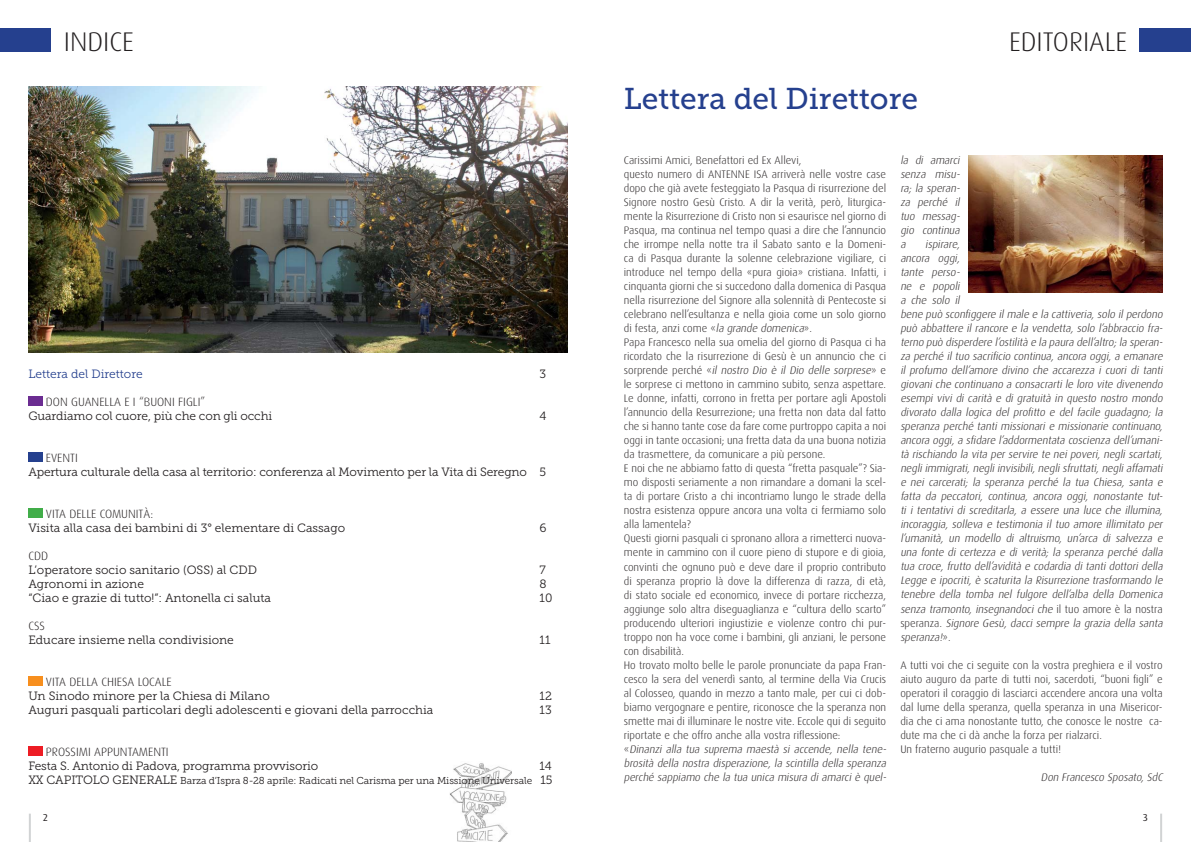
<style>
.page{position:relative;width:1191px;height:842px;background:#fff}
.page>*{position:absolute;margin:0;border:0;box-sizing:border-box;transform-origin:0 0}
.t1{font:30px "Museo Slab 500";color:#25408e}
.t2{font:300 27px "Dax";color:#231f20}
.t3{font:12px "Museo Slab 300";color:#231f20}
.t4{font:300 12px "Dax";color:#231f20}
.t5{font:12px "Museo Slab 300";color:#25408e}
.t6{font:300 11px/14px "Dax";color:#231f20}
.t7{font:italic 300 11px/14px "Dax";color:#231f20;text-align:justify}
.t8{font:10px "Museo Slab 300";letter-spacing:-.01em;color:#231f20}
.t9{font:10px "Dax";color:#231f20}
.s1{font-size:12px}
.s2{font-style:italic}
.s3{font-style:normal}
</style>
<div class="page">
<hr style="left:29px;top:814px;width:2px;height:28px;background:#d1d3d4">
<hr style="left:1160px;top:814px;width:2px;height:28px;background:#d1d3d4">
<img style="left:28px;top:86px;width:539px;height:266px">
<img style="left:449px;top:763px;width:63px;height:79px">
<div style="left:1140px;top:28px;width:51px;height:24px;background:#25408e"></div>
<div style="left:0;top:28px;width:51px;height:24px;background:#25408e"></div>
<div style="left:28px;top:396px;width:15px;height:10px;background:#6b2c91"></div>
<div style="left:28px;top:452px;width:15px;height:10px;background:#25408e"></div>
<div style="left:28px;top:508px;width:15px;height:10px;background:#41ad49"></div>
<div style="left:28px;top:676px;width:15px;height:10px;background:#f78f1e"></div>
<div style="left:28px;top:746px;width:15px;height:10px;background:#ed1c24"></div>
<img style="left:968px;top:156px;width:194px;height:137px">
<h2 class="t2" style="left:64px;top:28px;width:72px">INDICE</h2>
<h2 class="t2" style="left:1009px;top:28px;width:120px">EDITORIALE</h2>
<p class="t5" style="left:28px;top:369px;width:116px">Lettera del Direttore</p>
<p class="t3" style="left:539px;top:369px;width:8px">3</p>
<p class="t4" style="left:46px;top:396px;width:161px">DON GUANELLA E I “BUONI FIGLI”</p>
<p class="t3" style="left:28px;top:411px;width:245px">Guardiamo col cuore, più che con gli occhi</p>
<p class="t3" style="left:539px;top:411px;width:9px">4</p>
<p class="t4" style="left:46px;top:452px;width:33px">EVENTI</p>
<p class="t3" style="left:28px;top:467px;width:519px">Apertura culturale della casa al territorio: conferenza al Movimento per la Vita di Seregno 5</p>
<p class="t4" style="left:46px;top:508px;width:109px">VITA DELLE COMUNITÀ:</p>
<p class="t3" style="left:28px;top:523px;width:318px">Visita alla casa dei bambini di 3° elementare di Cassago</p>
<p class="t3" style="left:539px;top:523px;width:9px">6</p>
<p class="t4" style="left:28px;top:550px;width:21px">CDD</p>
<p class="t3" style="left:28px;top:565px;width:230px">L’operatore socio sanitario (OSS) al CDD</p>
<p class="t3" style="left:539px;top:565px;width:8px">7</p>
<p class="t3" style="left:28px;top:579px;width:117px">Agronomi in azione</p>
<p class="t3" style="left:539px;top:579px;width:9px">8</p>
<p class="t3" style="left:28px;top:593px;width:244px">“Ciao e grazie di tutto!”: Antonella ci saluta</p>
<p class="t3" style="left:539px;top:593px;width:14px">10</p>
<p class="t4" style="left:28px;top:620px;width:18px">CSS</p>
<p class="t3" style="left:28px;top:635px;width:207px">Educare insieme nella condivisione</p>
<p class="t3" style="left:539px;top:635px;width:12px">11</p>
<p class="t4" style="left:46px;top:676px;width:127px">VITA DELLA CHIESA LOCALE</p>
<p class="t3" style="left:28px;top:691px;width:243px">Un Sinodo minore per la Chiesa di Milano</p>
<p class="t3" style="left:539px;top:691px;width:14px">12</p>
<p class="t3" style="left:28px;top:705px;width:406px">Auguri pasquali particolari degli adolescenti e giovani della parrocchia</p>
<p class="t3" style="left:539px;top:705px;width:14px">13</p>
<p class="t4" style="left:46px;top:746px;width:124px">PROSSIMI APPUNTAMENTI</p>
<p class="t3" style="left:28px;top:761px;width:291px">Festa S. Antonio di Padova, programma provvisorio</p>
<p class="t3" style="left:539px;top:761px;width:14px">14</p>
<p class="t8" style="left:28px;top:777px;width:525px"><span class="s1">XX CAPITOLO GENERALE</span> Barza d’Ispra 8-28 aprile: Radicati nel Carisma per una Missione Universale <span class="s1">15</span></p>
<h1 class="t1" style="left:624px;top:87px;width:296px">Lettera del Direttore</h1>
<p class="t6" style="left:624px;top:154px;width:266px">Carissimi Amici, Benefattori ed Ex Allevi,<br>questo numero di ANTENNE ISA arriverà nelle vostre case dopo che già avete festeggiato la Pasqua di risurrezione del Signore nostro Gesù Cristo. A dir la verità, però, liturgica&shy;mente la Risurrezione di Cristo non si esaurisce nel giorno di Pasqua, ma continua nel tempo quasi a dire che l’annuncio che irrompe nella notte tra il Sabato santo e la Domeni&shy;ca di Pasqua durante la solenne celebrazione vigiliare, ci introduce nel tempo della «pura gioia» cristiana. Infatti, i cinquanta giorni che si succedono dalla domenica di Pasqua nella risurrezione del Signore alla solennità di Pentecoste si celebrano nell’esultanza e nella gioia come un solo giorno di festa, anzi come «<span class="s2">la grande domenica</span>».<br>Papa Francesco nella sua omelia del giorno di Pasqua ci ha ricordato che la risurrezione di Gesù è un annuncio che ci s o r p r e n d e p e r c h é « <span class="s2">il nostro Dio è il Dio delle sorprese</span>» e le sorprese ci mettono in cammino subito, senza aspettare.<br>Le donne, infatti, corrono in fretta per portare agli Apostoli l’annuncio della Resurrezione; una fretta non data dal fatto che si hanno tante cose da fare come purtroppo capita a noi oggi in tante occasioni; una fretta data da una buona notizia da trasmettere, da comunicare a più persone.<br>E noi che ne abbiamo fatto di questa “fretta pasquale”? Sia&shy;mo disposti seriamente a non rimandare a domani la scel&shy;ta di portare Cristo a chi incontriamo lungo le strade della nostra esistenza oppure ancora una volta ci fermiamo solo alla lamentela?<br>Questi giorni pasquali ci spronano allora a rimetterci nuova&shy;mente in cammino con il cuore pieno di stupore e di gioia, convinti che ognuno può e deve dare il proprio contributo di speranza proprio là dove la differenza di razza, di età, di stato sociale ed economico, invece di portare ricchezza, aggiunge solo altra diseguaglianza e “cultura dello scarto” producendo ulteriori ingiustizie e violenze contro chi pur&shy;troppo non ha voce come i bambini, gli anziani, le persone con disabilità.<br>Ho trovato molto belle le parole pronunciate da papa Fran&shy;cesco la sera del venerdì santo, al termine della Via Crucis al Colosseo, quando in mezzo a tanto male, per cui ci dob&shy;biamo vergognare e pentire, riconosce che la speranza non smette mai di illuminare le nostre vite. Eccole qui di seguito riportate e che offro anche alla vostra riflessione:<br>« <span class="s2">Dinanzi alla tua suprema maestà si accende, nella tene&shy;brosità della nostra disperazione, la scintilla della speranza perché sappiamo che la tua unica misura di amarci è quel-</span></p>
<p class="t7" style="left:900px;top:154px;width:63px">la di amarci senza misu&shy;ra; la speran&shy;za perché il tuo messag&shy;gio continua a</p>
<p class="t7" style="left:900px;top:238px;width:266px;text-align:left;text-indent:25px">ispirare,<br>ancora oggi,<br>tante perso-<br>ne e popoli<br>a che solo il<br>bene può sconfiggere il male e la cattiveria, solo il perdono può abbattere il rancore e la vendetta, solo l’abbraccio fra&shy;terno può disperdere l’ostilità e la paura dell’altro;la speran&shy;za perché il tuo sacrificio continua, ancora oggi, a emanare il profumo dell’amore divino che accarezza i cuori di tanti giovani che continuano a consacrarti le loro vite divenendo esempi vivi di carità e di gratuità in questo nostro mondo divorato dalla logica del profitto e del facile guadagno; la speranza perché tanti missionari e missionarie continuano, ancora oggi, a sfidare l’addormentata coscienza dell’umani&shy;tà rischiando la vita per servire te nei poveri, negli scartati, negli immigrati, negli invisibili, negli sfruttati, negli affamati e nei carcerati; la speranza perché la tua Chiesa, santa e fatta da peccatori, continua, ancora oggi, nonostante tut&shy;ti i tentativi di screditarla, a essere una luce che illumina, incoraggia, solleva e testimonia il tuo amore illimitato per l’umanità, un modello di altruismo, un’arca di salvezza e una fonte di certezza e di verità; la speranza perché dalla tua croce, frutto dell’avidità e codardia di tanti dottori della Legge e ipocriti, è scaturita la Risurrezione trasformando le tenebre della tomba nel fulgore dell’alba della Domenica senza tramonto, insegnandoci che <span class="s3">i l t u o a m o r e è l a n o s t ra s p e r a n z a</span> . Signore Gesù, dacci sempre la grazia della santa speranza!<span class="s3">» .</span></p>
<p class="t6" style="left:900px;top:658px;width:264px">A tutti voi che ci seguite con la vostra preghiera e il vostro aiuto auguro da parte di tutti noi, sacerdoti, “buoni figli” e operatori il coraggio di lasciarci accendere ancora una volta dal lume della speranza, quella speranza in una Misericor&shy;dia che ci ama nonostante tutto, che conosce le nostre ca&shy;dute ma che ci dà anche la forza per rialzarci.<br>Un fraterno augurio pasquale a tutti!</p>
<p class="t7" style="left:1041px;top:770px;width:125px">Don Francesco Sposato, SdC</p>
<p class="t9" style="left:43px;top:813px;width:7px">2</p>
<p class="t9" style="left:1143px;top:813px;width:7px">3</p>
</div>
